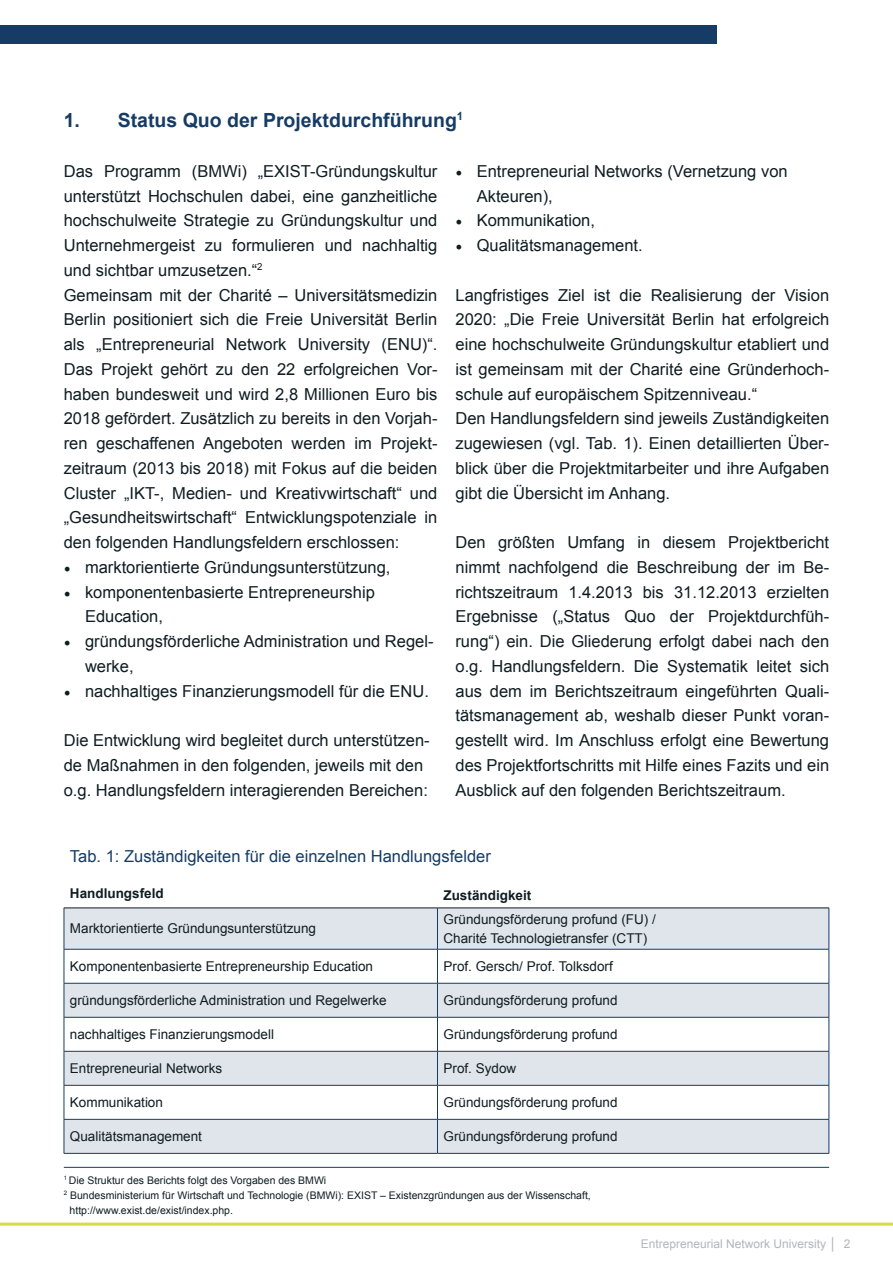
<style>
.page{position:relative;width:893px;height:1263px;background:#fff}
.page>*{position:absolute;margin:0;border:0;box-sizing:border-box;transform-origin:0 0}
.t1{font:700 19.5px "Arial";color:#163c65}
.t2{font:16.5px/24.8px "Arial";color:#0f1d22;text-align:justify}
.t3{font:16.5px "Arial";color:#163c65}
.t4{font:13.5px/19.5px "Arial";color:#0f1d22}
.t5{font:700 13.5px "Arial";color:#0f1d22}
.t6{font:12px "Arial";color:#b2b6b9}
.t7{font:10.5px/15px "Arial";color:#0f1d22}
.s1{font-style:inherit}
.s2{font-family:"Minion Pro";font-size:18px}
</style>
<div class="page">
<div style="left:0;top:26px;width:716px;height:18px;background:#163c65"></div>
<hr style="left:0;top:1222px;width:893px;height:3px;background:#d8dd3f">
<svg style="left:65px;top:909px;width:764px;height:244px;fill:#e0e5eb"></svg>
<hr style="left:64px;top:908px;width:1px;height:41px;background:#163c65">
<hr style="left:64px;top:949px;width:373px;height:1px;background:#163c65">
<hr style="left:64px;top:949px;width:1px;height:34px;background:#163c65">
<hr style="left:437px;top:949px;width:392px;height:1px;background:#163c65">
<hr style="left:64px;top:983px;width:373px;height:1px;background:#163c65">
<hr style="left:64px;top:983px;width:1px;height:34px;background:#163c65">
<hr style="left:437px;top:983px;width:392px;height:1px;background:#163c65">
<hr style="left:64px;top:1017px;width:373px;height:1px;background:#163c65">
<hr style="left:64px;top:1017px;width:1px;height:34px;background:#163c65">
<hr style="left:437px;top:1017px;width:392px;height:1px;background:#163c65">
<hr style="left:64px;top:1085px;width:1px;height:34px;background:#163c65">
<hr style="left:64px;top:1119px;width:373px;height:1px;background:#163c65">
<hr style="left:64px;top:1119px;width:1px;height:34px;background:#163c65">
<hr style="left:437px;top:1119px;width:392px;height:1px;background:#163c65">
<hr style="left:64px;top:908px;width:373px;height:1px;background:#0f1d22">
<hr style="left:437px;top:908px;width:392px;height:1px;background:#0f1d22">
<hr style="left:437px;top:908px;width:1px;height:41px;background:#163c65">
<hr style="left:829px;top:908px;width:1px;height:41px;background:#163c65">
<hr style="left:437px;top:949px;width:1px;height:34px;background:#163c65">
<hr style="left:829px;top:949px;width:1px;height:34px;background:#163c65">
<hr style="left:437px;top:983px;width:1px;height:34px;background:#163c65">
<hr style="left:829px;top:983px;width:1px;height:34px;background:#163c65">
<hr style="left:437px;top:1017px;width:1px;height:34px;background:#163c65">
<hr style="left:829px;top:1017px;width:1px;height:34px;background:#163c65">
<hr style="left:64px;top:1051px;width:1px;height:34px;background:#163c65">
<hr style="left:64px;top:1051px;width:373px;height:1px;background:#163c65">
<hr style="left:437px;top:1051px;width:1px;height:34px;background:#163c65">
<hr style="left:437px;top:1051px;width:392px;height:1px;background:#163c65">
<hr style="left:829px;top:1051px;width:1px;height:34px;background:#163c65">
<hr style="left:64px;top:1085px;width:373px;height:1px;background:#163c65">
<hr style="left:437px;top:1085px;width:1px;height:34px;background:#163c65">
<hr style="left:437px;top:1085px;width:392px;height:1px;background:#163c65">
<hr style="left:829px;top:1085px;width:1px;height:34px;background:#163c65">
<hr style="left:64px;top:1153px;width:373px;height:1px;background:#163c65">
<hr style="left:437px;top:1119px;width:1px;height:34px;background:#163c65">
<hr style="left:437px;top:1153px;width:392px;height:1px;background:#163c65">
<hr style="left:829px;top:1119px;width:1px;height:34px;background:#163c65">
<hr style="left:64px;top:1167px;width:765px;height:1px;background:#163c65">
<p class="t1" style="left:64px;top:107px;width:401px"><span class="s1">1.</span> Status Quo der Projektdurchführung<sup>1</sup></p>
<p class="t2" style="left:64px;top:159px;width:375px">Das Programm (BMWi) „EXIST-Gründungskultur unterstützt Hochschulen dabei, eine ganzheitliche hochschulweite Strategie zu Gründungskultur und Unternehmergeist zu formulieren und nachhaltig und sichtbar umzusetzen.“<sup>2</sup></p>
<p class="t2" style="left:64px;top:283px;width:375px">Gemeinsam mit der Charité – Universitätsmedizin Berlin positioniert sich die Freie Universität Berlin als „Entrepreneurial Network University (ENU)“.<br>Das Projekt gehört zu den 22 erfolgreichen Vor&shy;haben bundesweit und wird 2,8 Millionen Euro bis 2018 gefördert. Zusätzlich zu bereits in den Vorjah&shy;ren geschaffenen Angeboten werden im Projekt&shy;zeitraum (2013 bis 2018) mit Fokus auf die beiden Cluster „IKT-, Medien- und Kreativwirtschaft“ und „Gesundheitswirtschaft“ Entwicklungspotenziale in den folgenden Handlungsfeldern erschlossen:</p>
<p class="t2" style="left:64px;top:555px;width:328px"><span class="s2">•</span> marktorientierte Gründungsunterstützung,</p>
<p class="t2" style="left:85px;top:580px;width:291px;text-indent:-21px"><span class="s2">•</span> komponentenbasierte Entrepreneurship<br>Education,</p>
<p class="t2" style="left:85px;top:629px;width:350px;text-indent:-21px"><span class="s2">•</span> gründungsförderliche Administration und Regel&shy;werke,</p>
<p class="t2" style="left:64px;top:679px;width:367px"><span class="s2">•</span> nachhaltiges Finanzierungsmodell für die ENU.</p>
<p class="t2" style="left:64px;top:728px;width:367px;text-align:left">Die Entwicklung wird begleitet durch unterstützen&shy;de Maßnahmen in den folgenden, jeweils mit den o.g. Handlungsfeldern interagierenden Bereichen:</p>
<p class="t2" style="left:477px;top:159px;width:312px;text-indent:-21px"><span class="s2">•</span> Entrepreneurial Networks (Vernetzung von<br>Akteuren),</p>
<p class="t2" style="left:455px;top:208px;width:141px"><span class="s2">•</span> Kommunikation,</p>
<p class="t2" style="left:455px;top:233px;width:189px"><span class="s2">•</span> Qualitätsmanagement.</p>
<p class="t2" style="left:455px;top:283px;width:375px">Langfristiges Ziel ist die Realisierung der Vision 2020: „Die Freie Universität Berlin hat erfolgreich eine hochschulweite Gründungskultur etabliert und ist gemeinsam mit der Charité eine Gründerhoch&shy;schule auf europäischem Spitzenniveau.“</p>
<p class="t2" style="left:455px;top:406px;width:375px">Den Handlungsfeldern sind jeweils Zuständigkeiten zugewiesen (vgl. Tab. 1). Einen detaillierten Über&shy;blick über die Projektmitarbeiter und ihre Aufgaben gibt die Übersicht im Anhang.</p>
<p class="t2" style="left:455px;top:530px;width:375px">Den größten Umfang in diesem Projektbericht nimmt nachfolgend die Beschreibung der im Be&shy;richtszeitraum 1.4.2013 bis 31.12.2013 erzielten Ergebnisse („Status Quo der Projektdurchfüh&shy;rung“) ein. Die Gliederung erfolgt dabei nach den o.g. Handlungsfeldern. Die Systematik leitet sich aus dem im Berichtszeitraum eingeführten Quali&shy;tätsmanagement ab, weshalb dieser Punkt voran&shy;gestellt wird. Im Anschluss erfolgt eine Bewertung des Projektfortschritts mit Hilfe eines Fazits und ein Ausblick auf den folgenden Berichtszeitraum.</p>
<p class="t3" style="left:70px;top:845px;width:422px">Tab. 1: Zuständigkeiten für die einzelnen Handlungsfelder</p>
<p class="t5" style="left:70px;top:884px;width:95px">Handlungsfeld</p>
<p class="t5" style="left:443px;top:886px;width:89px">Zuständigkeit</p>
<p class="t4" style="left:70px;top:919px;width:248px">Marktorientierte Gründungsunterstützung</p>
<p class="t4" style="left:443px;top:909px;width:214px">Gründungsförderung profund (FU) /<br>Charité Technologietransfer (CTT)</p>
<p class="t4" style="left:70px;top:957px;width:305px">Komponentenbasierte Entrepreneurship Education</p>
<p class="t4" style="left:443px;top:957px;width:171px">Prof. Gersch/ Prof. Tolksdorf</p>
<p class="t4" style="left:70px;top:991px;width:318px">gründungsförderliche Administration und Regelwerke</p>
<p class="t4" style="left:443px;top:991px;width:176px">Gründungsförderung profund</p>
<p class="t4" style="left:70px;top:1025px;width:206px">nachhaltiges Finanzierungsmodell</p>
<p class="t4" style="left:443px;top:1025px;width:176px">Gründungsförderung profund</p>
<p class="t4" style="left:70px;top:1059px;width:154px">Entrepreneurial Networks</p>
<p class="t4" style="left:443px;top:1059px;width:74px">Prof. Sydow</p>
<p class="t4" style="left:70px;top:1093px;width:95px">Kommunikation</p>
<p class="t4" style="left:443px;top:1093px;width:176px">Gründungsförderung profund</p>
<p class="t4" style="left:70px;top:1127px;width:134px">Qualitätsmanagement</p>
<p class="t4" style="left:443px;top:1127px;width:176px">Gründungsförderung profund</p>
<p class="t7" style="left:64px;top:1172px;width:264px"><sup>1</sup> Die Struktur des Berichts folgt des Vorgaben des BMWi</p>
<p class="t7" style="left:70px;top:1187px;width:523px;text-indent:-6px"><sup>2</sup> Bundesministerium für Wirtschaft und Technologie (BMWi): EXIST – Existenzgründungen aus der Wissenschaft, http://www.exist.de/exist/index.php.</p>
<p class="t6" style="left:641px;top:1236px;width:211px">Entrepreneurial Network University │ 2</p>
</div>
